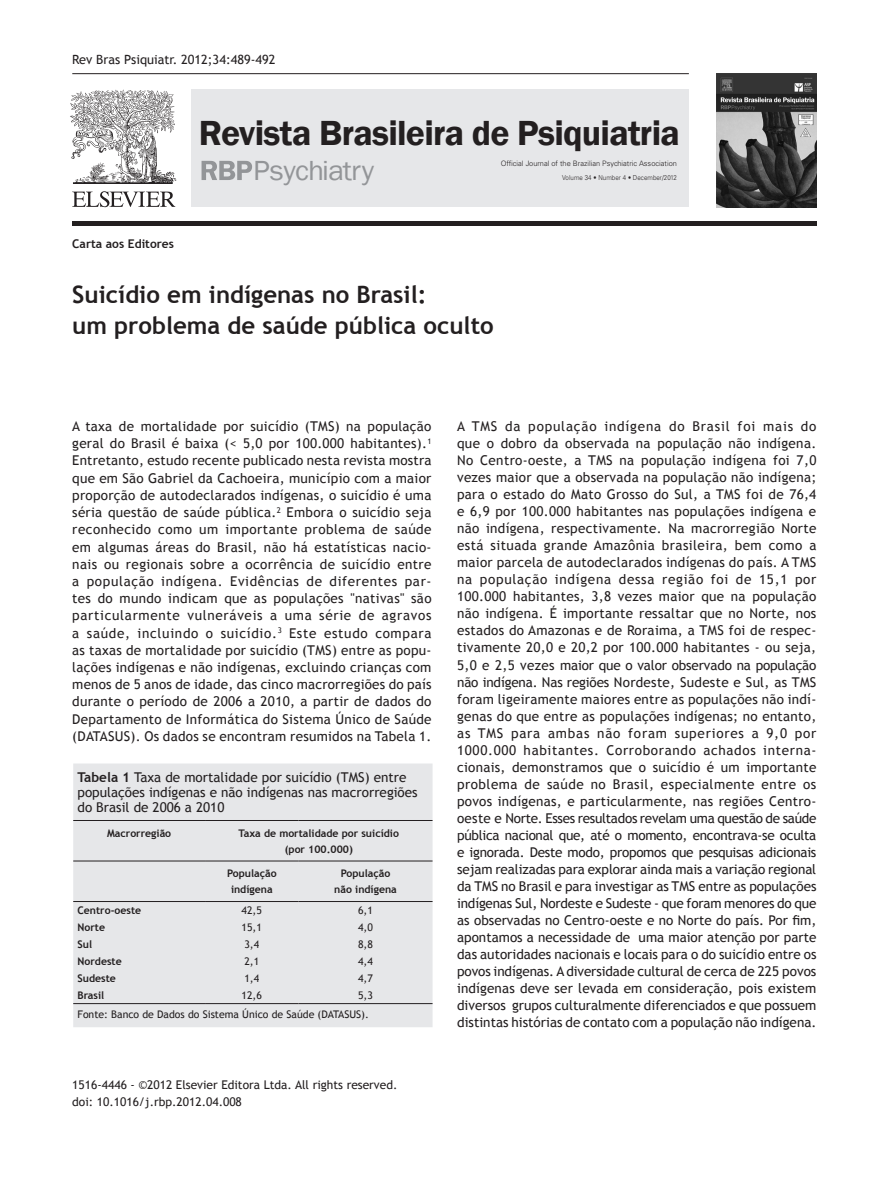
<style>
.page{position:relative;width:893px;height:1191px;background:#fff}
.page>*{position:absolute;margin:0;border:0;box-sizing:border-box;transform-origin:0 0}
.t1{font:600 35.85px "Franklin Gothic";letter-spacing:-.02em;color:#231f20}
.t2{font:28.35px "Franklin Gothic";letter-spacing:-.02em;color:#939598;scale:1.05 1}
._1_Titulo__ingles{font:700 24px/31.5px "Trebuchet MS";color:#231f20}
.Texto__parag_1{font:13.5px/17.1px "Trebuchet MS";color:#231f20;text-align:justify}
.TITULO_TABELA{font:13.5px/15px "Trebuchet MS";color:#231f20}
.PALAV_CHAVE{font:12.75px "Trebuchet MS";color:#231f20}
.RODAPÉ{font:12px/16.5px "Trebuchet MS";color:#231f20}
.ARTIGO{font:700 12px "Trebuchet MS";color:#231f20}
.TXT_TABLEA{font:700 10.5px/15.8px "Trebuchet MS";color:#231f20;text-align:center}
.TXT_TABLEA-2{font:10.5px "Trebuchet MS";color:#231f20}
.t3{font:300 7.35px "Univers LT Std";color:#231f20}
.t4{font:300 6.9px "Univers LT Std";letter-spacing:.01em;color:#231f20;scale:.9 1}
.s1{font-weight:700}
</style>
<div class="page">
<hr style="left:72px;top:73px;width:617px;height:1px;background:#231f20">
<hr style="left:72px;top:222px;width:744px;height:4px;background:#231f20">
<svg style="left:70px;top:89px;width:106px;height:118px"></svg>
<img style="left:716px;top:73px;width:100px;height:134px">
<div style="left:191px;top:89px;width:498px;height:118px;background:#e6e7e9"></div>
<svg style="left:202px;top:161px;width:50px;height:19px"></svg>
<div style="left:73px;top:763px;width:360px;height:264px;background:#e6e7e9"></div>
<hr style="left:299px;top:901px;width:134px;height:1px;background:#231f20">
<hr style="left:73px;top:901px;width:132px;height:1px;background:#231f20">
<hr style="left:205px;top:901px;width:94px;height:1px;background:#231f20">
<hr style="left:73px;top:1003px;width:132px;height:1px;background:#231f20">
<hr style="left:205px;top:1003px;width:94px;height:1px;background:#231f20">
<hr style="left:299px;top:1003px;width:134px;height:1px;background:#231f20">
<hr style="left:73px;top:820px;width:132px;height:1px;background:#231f20">
<hr style="left:73px;top:860px;width:132px;height:1px;background:#231f20">
<hr style="left:205px;top:820px;width:94px;height:1px;background:#231f20">
<hr style="left:299px;top:820px;width:134px;height:1px;background:#231f20">
<hr style="left:205px;top:860px;width:94px;height:1px;background:#231f20">
<hr style="left:299px;top:860px;width:134px;height:1px;background:#231f20">
<p class="PALAV_CHAVE" style="left:72px;top:52px;width:205px">Rev Bras Psiquiatr. 2012;34:489-492</p>
<h1 class="t1" style="left:199px;top:110px;width:482px">Revista Brasileira de Psiquiatria</h1>
<h2 class="t2" style="left:253px;top:153px;width:117px">Psychiatry</h2>
<p class="t3" style="left:501px;top:159px;width:178px">Official Journal of the Brazilian Psychiatric Association</p>
<p class="t4" style="left:562px;top:173px;width:129px">Volume 34 • Number 4 • December/2012</p>
<p class="ARTIGO" style="left:72px;top:236px;width:103px">Carta aos Editores</p>
<p class="_1_Titulo__ingles" style="left:72px;top:278px;width:423px">Suicídio em indígenas no Brasil:<br>um problema de saúde pública oculto</p>
<p class="Texto__parag_1" style="left:72px;top:418px;width:361px">A taxa de mortalidade por suicídio (TMS) na população geral do Brasil é baixa (&lt; 5,0 por 100.000 habitantes).<sup>1<br></sup>Entretanto, estudo recente publicado nesta revista mostra que em São Gabriel da Cachoeira, município com a maior proporção de autodeclarados indígenas, o suicídio é uma séria questão de saúde pública.<sup>2</sup> Embora o suicídio seja reconhecido como um importante problema de saúde em algumas áreas do Brasil, não há estatísticas nacio&shy;nais ou regionais sobre a ocorrência de suicídio entre a população indígena. Evidências de diferentes par&shy;tes do mundo indicam que as populações "nativas" são particularmente vulneráveis a uma série de agravos a saúde, incluindo o suicídio.<sup>3</sup> Este estudo compara as taxas de mortalidade por suicídio (TMS) entre as popu&shy;lações indígenas e não indígenas, excluindo crianças com menos de 5 anos de idade, das cinco macrorregiões do país durante o período de 2006 a 2010, a partir de dados do Departamento de Informática do Sistema Único de Saúde (DATASUS). Os dados se encontram resumidos na Tabela 1.</p>
<p class="Texto__parag_1" style="left:457px;top:418px;width:361px">A TMS da população indígena do Brasil foi mais do que o dobro da observada na população não indígena.<br>No Centro-oeste, a TMS na população indígena foi 7,0 vezes maior que a observada na população não indígena; para o estado do Mato Grosso do Sul, a TMS foi de 76,4 e 6,9 por 100.000 habitantes nas populações indígena e não indígena, respectivamente. Na macrorregião Norte está situada grande Amazônia brasileira, bem como a maior parcela de autodeclarados indígenas do país. A TMS na população indígena dessa região foi de 15,1 por 100.000 habitantes, 3,8 vezes maior que na população não indígena. É importante ressaltar que no Norte, nos estados do Amazonas e de Roraima, a TMS foi de respec&shy;tivamente 20,0 e 20,2 por 100.000 habitantes - ou seja, 5,0 e 2,5 vezes maior que o valor observado na população não indígena. Nas regiões Nordeste, Sudeste e Sul, as TMS foram ligeiramente maiores entre as populações não indí&shy;genas do que entre as populações indígenas; no entanto, as TMS para ambas não foram superiores a 9,0 por 1000.000 habitantes. Corroborando achados interna&shy;cionais, demonstramos que o suicídio é um importante problema de saúde no Brasil, especialmente entre os povos indígenas, e particularmente, nas regiões Centro&shy;oeste e Norte. Esses resultados revelam uma questão de saúde pública nacional que, até o momento, encontrava-se oculta e ignorada. Deste modo, propomos que pesquisas adicionais sejam realizadas para explorar ainda mais a variação regional da TMS no Brasil e para investigar as TMS entre as populações indígenas Sul, Nordeste e Sudeste - que foram menores do que as observadas no Centro-oeste e no Norte do país. Por fim, apontamos a necessidade de uma maior atenção por parte das autoridades nacionais e locais para o do suicídio entre os povos indígenas. A diversidade cultural de cerca de 225 povos indígenas deve ser levada em consideração, pois existem diversos grupos culturalmente diferenciados e que possuem distintas histórias de contato com a população não indígena.</p>
<p class="TITULO_TABELA" style="left:77px;top:770px;width:342px"><span class="s1">Tabela 1</span> Taxa de mortalidade por suicídio (TMS) entre populações indígenas e não indígenas nas macrorregiões do Brasil de 2006 a 2010</p>
<p class="TXT_TABLEA" style="left:107px;top:825px;width:66px">Macrorregião</p>
<p class="TXT_TABLEA" style="left:239px;top:825px;width:162px">Taxa de mortalidade por suicídio (por 100.000)</p>
<p class="TXT_TABLEA" style="left:227px;top:865px;width:51px">População indígena</p>
<p class="TXT_TABLEA" style="left:341px;top:865px;width:51px">População</p>
<p class="TXT_TABLEA" style="left:334px;top:881px;width:64px">não indígena</p>
<p class="TXT_TABLEA" style="left:77px;top:902px;width:65px">Centro-oeste</p>
<p class="TXT_TABLEA-2" style="left:242px;top:903px;width:22px">42,5</p>
<p class="TXT_TABLEA-2" style="left:358px;top:903px;width:16px">6,1</p>
<p class="TXT_TABLEA" style="left:77px;top:919px;width:29px">Norte</p>
<p class="TXT_TABLEA-2" style="left:242px;top:920px;width:22px">15,1</p>
<p class="TXT_TABLEA-2" style="left:358px;top:920px;width:16px">4,0</p>
<p class="TXT_TABLEA" style="left:77px;top:936px;width:16px">Sul</p>
<p class="TXT_TABLEA-2" style="left:244px;top:937px;width:16px">3,4</p>
<p class="TXT_TABLEA-2" style="left:358px;top:937px;width:16px">8,8</p>
<p class="TXT_TABLEA" style="left:77px;top:953px;width:46px">Nordeste</p>
<p class="TXT_TABLEA-2" style="left:244px;top:954px;width:16px">2,1</p>
<p class="TXT_TABLEA-2" style="left:358px;top:954px;width:16px">4,4</p>
<p class="TXT_TABLEA" style="left:77px;top:970px;width:40px">Sudeste</p>
<p class="TXT_TABLEA-2" style="left:244px;top:971px;width:16px">1,4</p>
<p class="TXT_TABLEA-2" style="left:358px;top:971px;width:16px">4,7</p>
<p class="TXT_TABLEA" style="left:77px;top:987px;width:28px">Brasil</p>
<p class="TXT_TABLEA-2" style="left:242px;top:988px;width:22px">12,6</p>
<p class="TXT_TABLEA-2" style="left:358px;top:988px;width:16px">5,3</p>
<p class="TXT_TABLEA-2" style="left:77px;top:1007px;width:293px">Fonte: Banco de Dados do Sistema Único de Saúde (DATASUS).</p>
<p class="RODAPÉ" style="left:72px;top:1077px;width:327px">1516-4446 - ©2012 Elsevier Editora Ltda. All rights reserved. doi: 10.1016/j.rbp.2012.04.008</p>
</div>
